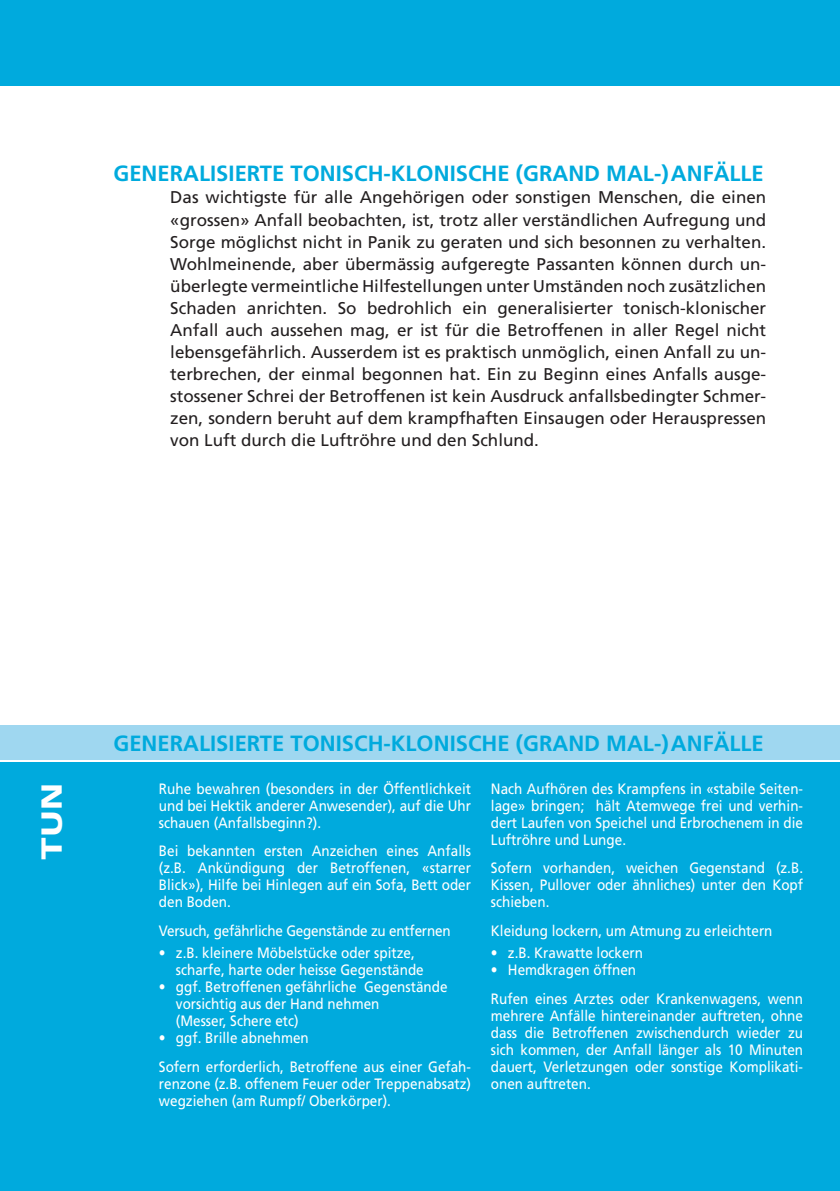
<style>
.page{position:relative;width:840px;height:1191px;background:#fff}
.page>*{position:absolute;margin:0;border:0;box-sizing:border-box;transform-origin:0 0}
.t1{font:900 expanded 28px "Univers";color:#fff}
.t2{font:700 22px "Frutiger";color:#0ad}
.t3{font:17px/22px "Frutiger";color:#231f20;text-align:justify}
.t4{font:15px/17px "Frutiger";color:#fff;text-align:justify;scale:.9 1}
</style>
<div class="page">
<div style="left:0;top:0;width:839px;height:85px;background:#0ad"></div>
<div style="left:0;top:726px;width:839px;height:34px;background:#9fd7f0"></div>
<div style="left:0;top:763px;width:839px;height:428px;background:#0ad"></div>
<h2 class="t2" style="left:113px;top:161px;width:651px">GENERALISIERTE TONISCH-KLONISCHE (GRAND MAL-)ANFÄLLE</h2>
<p class="t3" style="left:170px;top:187px;width:597px">Das wichtigste für alle Angehörigen oder sonstigen Menschen, die einen «grossen» Anfall beobachten, ist, trotz aller verständlichen Aufregung und Sorge möglichst nicht in Panik zu geraten und sich besonnen zu verhalten.<br>Wohlmeinende, aber übermässig aufgeregte Passanten können durch un&shy;überlegte vermeintliche Hilfestellungen unter Umständen noch zusätzlichen Schaden anrichten. So bedrohlich ein generalisierter tonisch-klonischer Anfall auch aussehen mag, er ist für die Betroffenen in aller Regel nicht lebensgefährlich. Ausserdem ist es praktisch unmöglich, einen Anfall zu un&shy;terbrechen, der einmal begonnen hat. Ein zu Beginn eines Anfalls ausge&shy;stossener Schrei der Betroffenen ist kein Ausdruck anfallsbedingter Schmer&shy;zen, sondern beruht auf dem krampfhaften Einsaugen oder Herauspressen von Luft durch die Luftröhre und den Schlund.</p>
<h1 class="t1" style="left:35px;top:859px;width:78px;rotate:-90deg">TUN</h1>
<h2 class="t2" style="left:113px;top:730px;width:29px">GENERALISIERTE</h2>
<h2 class="t2" style="left:290px;top:730px;width:14px">TONISCH</h2>
<h2 class="t2" style="left:383px;top:730px;width:22px">-KLONISCHE</h2>
<h2 class="t2" style="left:515px;top:730px;width:39px">(GRAND</h2>
<h2 class="t2" style="left:606px;top:730px;width:17px">MAL</h2>
<h2 class="t2" style="left:653px;top:730px;width:47px">-)ANFÄLLE</h2>
<p class="t4" style="left:159px;top:780px;width:348px">Ruhe bewahren (besonders in der Öffentlichkeit und bei Hektik anderer Anwesender), auf die Uhr schauen (Anfallsbeginn?).</p>
<p class="t4" style="left:159px;top:842px;width:348px">Bei bekannten ersten Anzeichen eines Anfalls (z.B. Ankündigung der Betroffenen, «starrer Blick»), Hilfe bei Hinlegen auf ein Sofa, Bett oder den Boden.</p>
<p class="t4" style="left:159px;top:922px;width:325px">Versuch, gefährliche Gegenstände zu entfernen</p>
<p class="t4" style="left:176px;top:944px;width:277px;text-indent:-17px">• z.B. kleinere Möbelstücke oder spitze, scharfe, harte oder heisse Gegenstände</p>
<p class="t4" style="left:176px;top:978px;width:303px;text-align:left;text-indent:-17px">• ggf. Betroffenen gefährliche Gegenstände vorsichtig aus der Hand nehmen<br>(Messer, Schere etc)</p>
<p class="t4" style="left:159px;top:1024px;width:348px;line-height:28.4px">• ggf. Brille abnehmen<br>Sofern erforderlich, Betroffene aus einer Gefah-</p>
<p class="t4" style="left:159px;top:1075px;width:348px">renzone (z.B. offenem Feuer oder Treppenabsatz) wegziehen (am Rumpf/ Oberkörper).</p>
<p class="t4" style="left:490px;top:780px;width:348px">Nach Aufhören des Krampfens in «stabile Seiten&shy;lage» bringen; hält Atemwege frei und verhin&shy;dert Laufen von Speichel und Erbrochenem in die Luftröhre und Lunge.</p>
<p class="t4" style="left:490px;top:859px;width:348px">Sofern vorhanden, weichen Gegenstand (z.B.<br>Kissen, Pullover oder ähnliches) unter den Kopf schieben.</p>
<p class="t4" style="left:490px;top:922px;width:314px">Kleidung lockern, um Atmung zu erleichtern</p>
<p class="t4" style="left:490px;top:944px;width:170px">• z.B. Krawatte lockern</p>
<p class="t4" style="left:490px;top:956px;width:348px;line-height:28.4px">• Hemdkragen öffnen<br>Rufen eines Arztes oder Krankenwagens, wenn</p>
<p class="t4" style="left:490px;top:1007px;width:348px">mehrere Anfälle hintereinander auftreten, ohne dass die Betroffenen zwischendurch wieder zu sich kommen, der Anfall länger als 10 Minuten dauert, Verletzungen oder sonstige Komplikati&shy;onen auftreten.</p>
</div>
